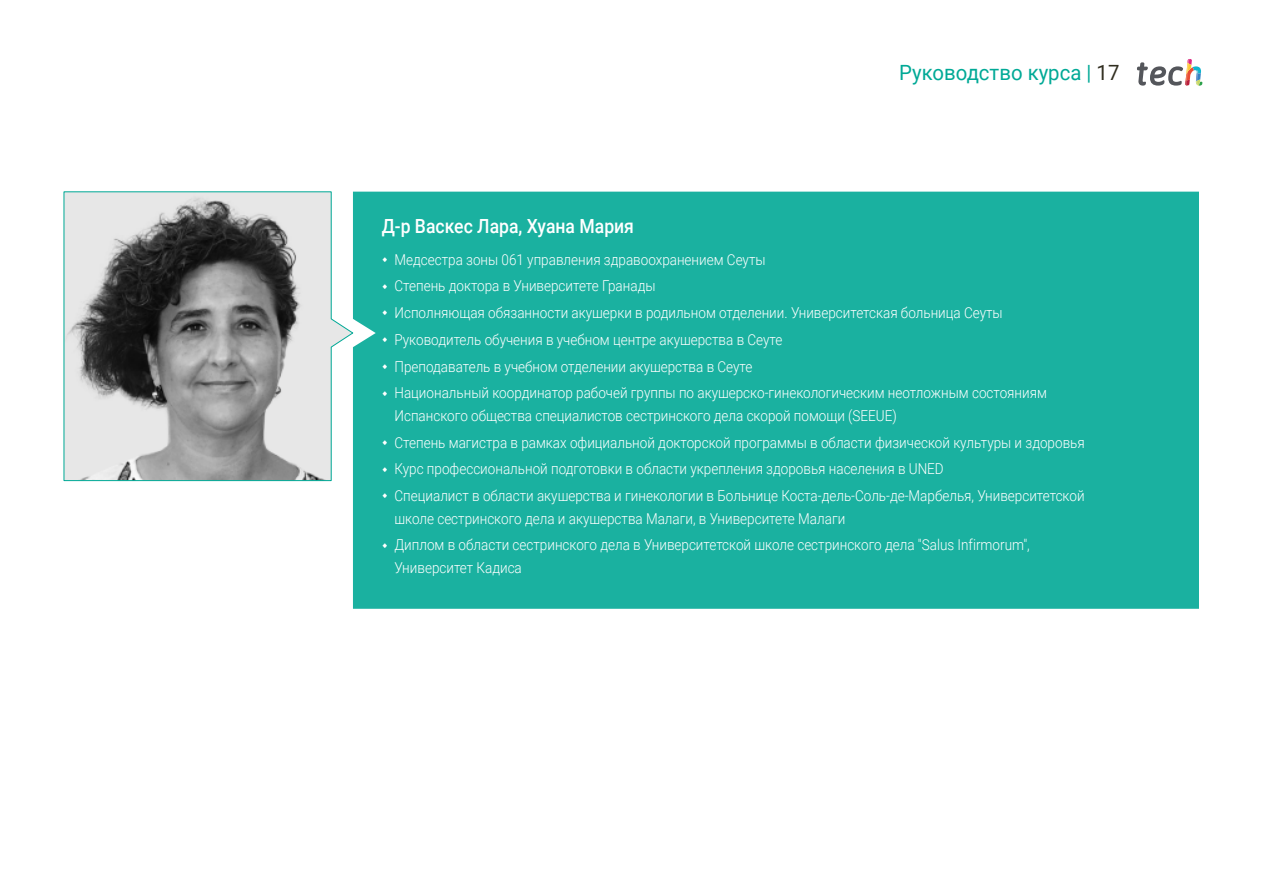
<style>
.page{position:relative;width:1263px;height:893px;background:#fff}
.page>*{position:absolute;margin:0;border:0;box-sizing:border-box;transform-origin:0 0}
.t1{font:21px "Roboto";color:#00a996}
.t2{font:500 19.5px "Roboto";color:#fff;scale:.9 1}
.t3{font:300 15px/26.7px "Roboto";color:#fff;scale:.9 1}
.s1{color:#312e20}
</style>
<div class="page">
<svg style="left:1137px;top:59px;width:65px;height:27px"></svg>
<div style="left:353px;top:192px;width:846px;height:417px;background:#1ab1a0"></div>
<svg style="left:64px;top:191px;width:289px;height:290px;background:#a2a4a4"></svg>
<svg style="left:383px;top:257px;width:4px;height:5px"></svg>
<svg style="left:383px;top:284px;width:4px;height:5px"></svg>
<svg style="left:383px;top:311px;width:4px;height:5px"></svg>
<svg style="left:383px;top:337px;width:4px;height:5px"></svg>
<svg style="left:383px;top:364px;width:4px;height:5px"></svg>
<svg style="left:383px;top:391px;width:4px;height:5px"></svg>
<svg style="left:383px;top:440px;width:4px;height:5px"></svg>
<svg style="left:383px;top:467px;width:4px;height:5px"></svg>
<svg style="left:383px;top:494px;width:4px;height:5px"></svg>
<svg style="left:383px;top:543px;width:4px;height:5px"></svg>
<h1 class="t1" style="left:899px;top:57px;width:222px">Руководство курса | <span class="s1">17</span></h1>
<h2 class="t2" style="left:382px;top:212px;width:282px">Д-р Васкес Лара, Хуана Мария</h2>
<p class="t3" style="left:394px;top:245px;width:726px">Медсестра зоны 061 управления здравоохранением Сеуты<br>Степень доктора в Университете Гранады<br>Исполняющая обязанности акушерки в родильном отделении. Университетская больница Сеуты Руководитель обучения в учебном центре акушерства в Сеуте<br>Преподаватель в учебном отделении акушерства в Сеуте<br>Национальный координатор рабочей группы по акушерско-гинекологическим неотложным состояниям</p>
<p class="t3" style="left:394px;top:402px;width:768px">Испанского общества специалистов сестринского дела скорой помощи (SEEUE)<br>Степень магистра в рамках официальной докторской программы в области физической культуры и здоровья Курс профессиональной подготовки в области укрепления здоровья населения в UNED<br>Специалист в области акушерства и гинекологии в Больнице Коста-дель-Соль-де-Марбелья, Университетской</p>
<p class="t3" style="left:394px;top:504px;width:707px">школе сестринского дела и акушерства Малаги, в Университете Малаги<br>Диплом в области сестринского дела в Университетской школе сестринского дела "Salus Infirmorum",</p>
<p class="t3" style="left:394px;top:554px;width:143px">Университет Кадиса</p>
</div>
